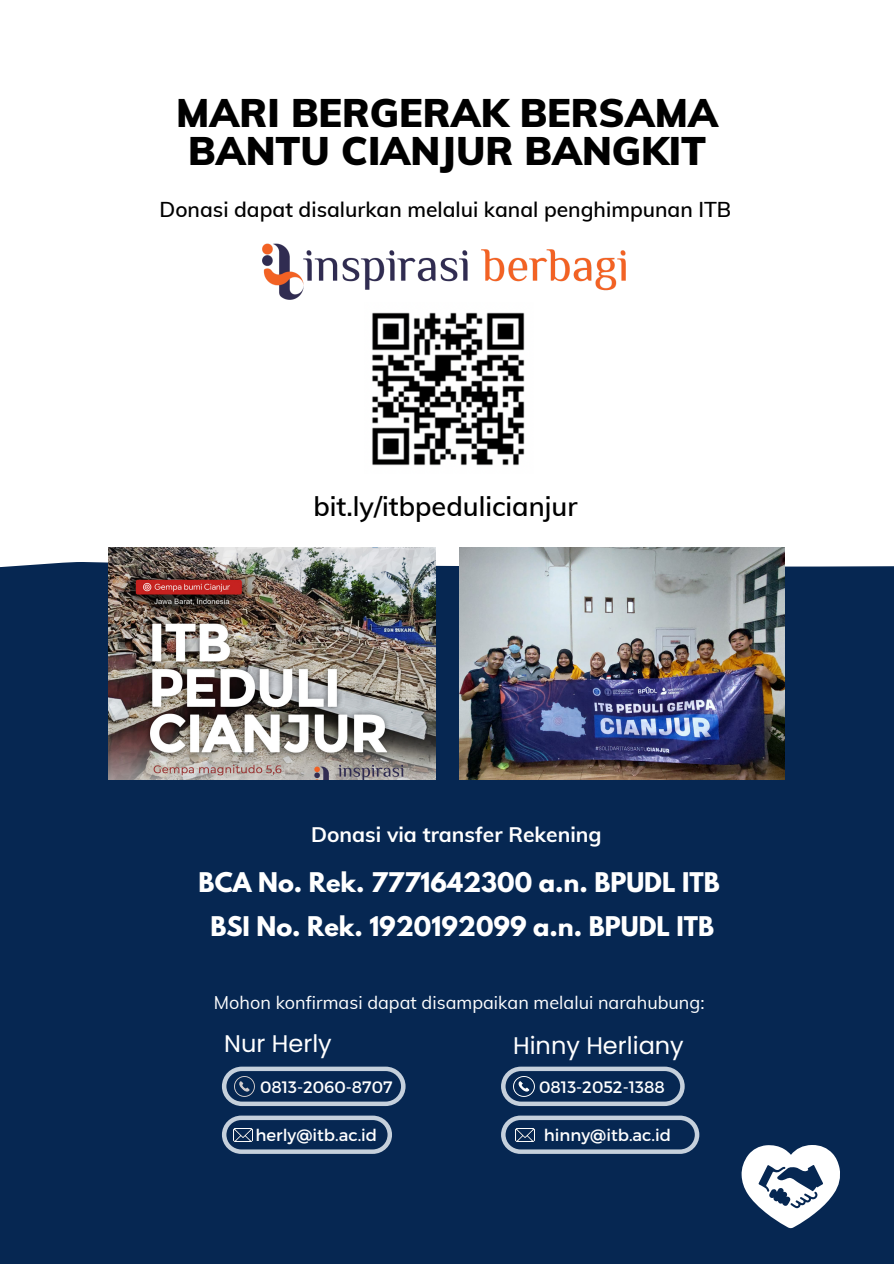
<style>
.page{position:relative;width:894px;height:1264px;background:#fff}
.page>*{position:absolute;margin:0;border:0;box-sizing:border-box;transform-origin:0 0}
.t1{font:900 39px/38.2px "Muli";color:#000;text-align:center}
.t2{font:600 27px "Muli";color:#000}
.t3{font:700 24px/43.8px "League Spartan";color:#fff;text-align:center}
.t4{font:24px "Poppins";color:#fff}
.t5{font:600 21px "Muli";color:#000}
.t6{font:700 21px "Muli";color:#fff}
.t7{font:18px "Muli";color:#fff}
.t8{font:16.5px "Montserrat";color:#fff}
</style>
<div class="page">
<div style="left:0;top:0;width:893px;height:1263px;background:#062752"></div>
<div style="left:0;top:0;width:893px;height:594px;background:#fff"></div>
<img style="left:108px;top:547px;width:327px;height:232px">
<svg style="left:741px;top:1145px;width:99px;height:82px"></svg>
<img style="left:459px;top:547px;width:325px;height:232px">
<img style="left:262px;top:242px;width:366px;height:57px">
<svg style="left:222px;top:1066px;width:183px;height:40px"></svg>
<img style="left:234px;top:1076px;width:21px;height:20px">
<svg style="left:501px;top:1066px;width:183px;height:40px"></svg>
<img style="left:513px;top:1076px;width:21px;height:20px">
<svg style="left:222px;top:1115px;width:170px;height:38px"></svg>
<img style="left:233px;top:1128px;width:19px;height:13px">
<svg style="left:501px;top:1115px;width:198px;height:38px"></svg>
<img style="left:515px;top:1128px;width:19px;height:13px">
<img style="left:364px;top:302px;width:169px;height:171px">
<h1 class="t1" style="left:176px;top:93px;width:543px">MARI BERGERAK BERSAMA<br>BANTU CIANJUR BANGKIT</h1>
<p class="t5" style="left:159px;top:195px;width:573px">Donasi dapat disalurkan melalui kanal penghimpunan ITB</p>
<p class="t2" style="left:313px;top:489px;width:265px">bit.ly/itbpedulicianjur</p>
<p class="t6" style="left:311px;top:821px;width:292px">Donasi via transfer Rekening</p>
<p class="t3" style="left:198px;top:863px;width:522px">BCA No. Rek. 7771642300 a.n. BPUDL ITB<br>BSI No. Rek. 1920192099 a.n. BPUDL ITB</p>
<p class="t7" style="left:214px;top:990px;width:492px">Mohon konfirmasi dapat disampaikan melalui narahubung:</p>
<p class="t4" style="left:224px;top:1026px;width:109px">Nur Herly</p>
<p class="t4" style="left:513px;top:1028px;width:172px">Hinny Herliany</p>
<p class="t8" style="left:260px;top:1076px;width:134px">0813-2060-8707</p>
<p class="t8" style="left:255px;top:1124px;width:123px">herly@itb.ac.id</p>
<p class="t8" style="left:543px;top:1124px;width:129px">hinny@itb.ac.id</p>
<p class="t8" style="left:539px;top:1076px;width:127px">0813-2052-1388</p>
</div>
